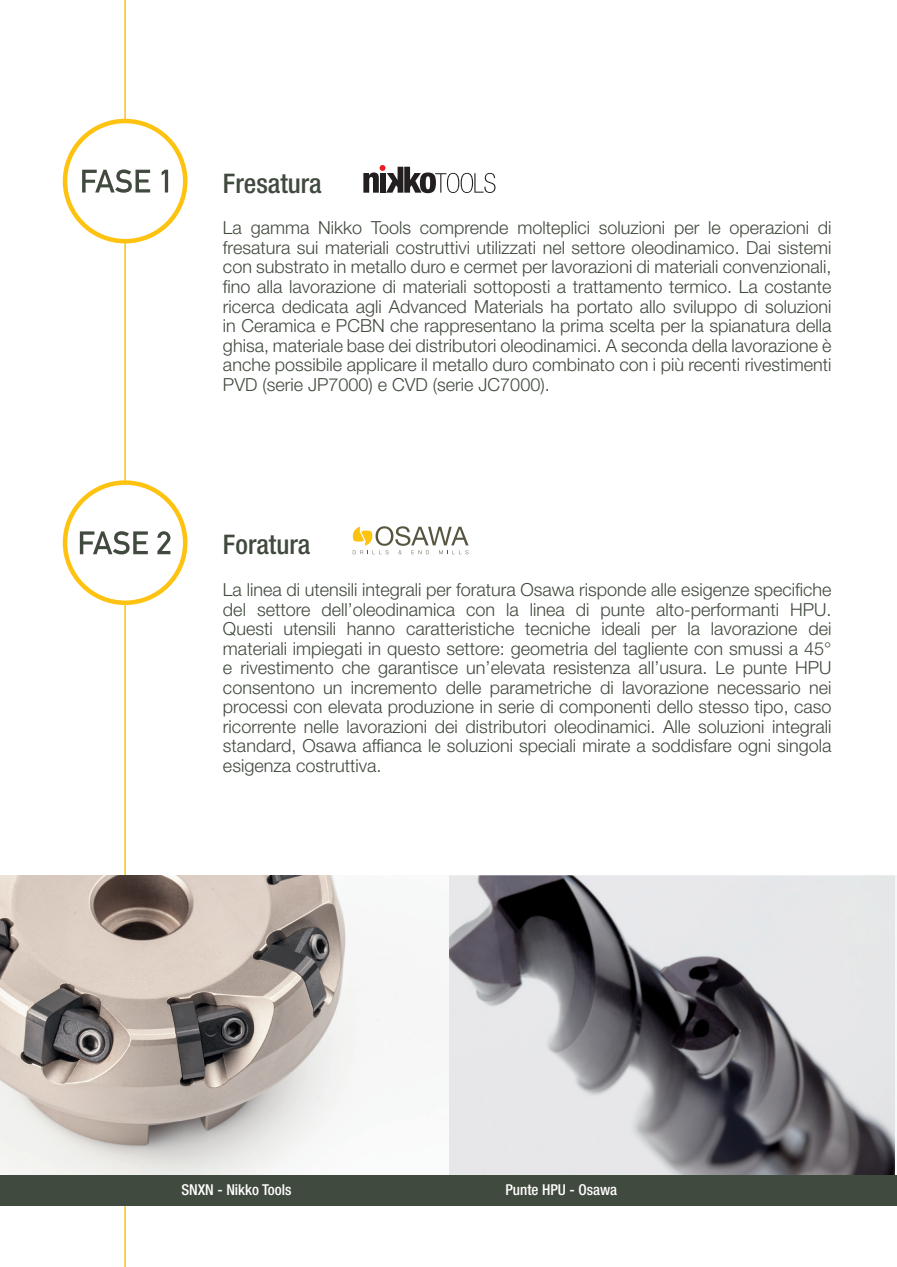
<style>
.page{position:relative;width:897px;height:1267px;background:#fff}
.page>*{position:absolute;margin:0;border:0;box-sizing:border-box;transform-origin:0 0}
.t1{font:500 condensed 27px "Helvetica Neue LT Pro";color:#414a3e}
.t2{font:300 18px/19.5px "Helvetica Neue LT Pro";color:#414a3e;text-align:justify}
.t3{font:500 condensed 15px "Helvetica Neue LT Pro";color:#fff}
</style>
<div class="page">
<hr style="left:124px;top:0;width:2px;height:1266px;background:#fec210">
<div style="left:65px;top:121px;width:120px;height:120px;background:#fff;border-radius:50%"></div>
<div style="left:63px;top:119px;width:124px;height:124px;border:4px solid #fec210;border-radius:50%"></div>
<div style="left:65px;top:482px;width:120px;height:120px;background:#fff;border-radius:50%"></div>
<div style="left:63px;top:480px;width:124px;height:125px;border:4px solid #fec210;border-radius:50%"></div>
<svg style="left:82px;top:169px;width:68px;height:24px"></svg>
<svg style="left:162px;top:170px;width:6px;height:22px"></svg>
<svg style="left:363px;top:165px;width:132px;height:28px"></svg>
<svg style="left:80px;top:531px;width:68px;height:23px"></svg>
<svg style="left:157px;top:531px;width:13px;height:23px"></svg>
<svg style="left:352px;top:526px;width:116px;height:28px"></svg>
<img style="left:0;top:875px;width:896px;height:299px">
<div style="left:0;top:1174px;width:896px;height:31px;background:#414a3e"></div>
<p class="t1" style="left:223px;top:167px;width:100px">Fresatura</p>
<p class="t2" style="left:223px;top:218px;width:610px">La gamma Nikko Tools comprende molteplici soluzioni per le operazioni di fresatura sui materiali costruttivi utilizzati nel settore oleodinamico. Dai sistemi con substrato in metallo duro e cermet per lavorazioni di materiali convenzionali, fino alla lavorazione di materiali sottoposti a trattamento termico. La costante ricerca dedicata agli Advanced Materials ha portato allo sviluppo di soluzioni in Ceramica e PCBN che rappresentano la prima scelta per la spianatura della ghisa, materiale base dei distributori oleodinamici. A seconda della lavorazione è anche possibile applicare il metallo duro combinato con i più recenti rivestimenti PVD (serie JP7000) e CVD (serie JC7000).</p>
<p class="t1" style="left:223px;top:528px;width:89px">Foratura</p>
<p class="t2" style="left:223px;top:579px;width:610px">La linea di utensili integrali per foratura Osawa risponde alle esigenze specifiche del settore dell’oleodinamica con la linea di punte alto-performanti HPU.<br>Questi utensili hanno caratteristiche tecniche ideali per la lavorazione dei materiali impiegati in questo settore: geometria del tagliente con smussi a 45° e rivestimento che garantisce un’elevata resistenza all’usura. Le punte HPU consentono un incremento delle parametriche di lavorazione necessario nei processi con elevata produzione in serie di componenti dello stesso tipo, caso ricorrente nelle lavorazioni dei distributori oleodinamici. Alle soluzioni integrali standard, Osawa affianca le soluzioni speciali mirate a soddisfare ogni singola esigenza costruttiva.</p>
<p class="t3" style="left:181px;top:1180px;width:112px">SNXN - Nikko Tools</p>
<p class="t3" style="left:505px;top:1180px;width:113px">Punte HPU - Osawa</p>
</div>
